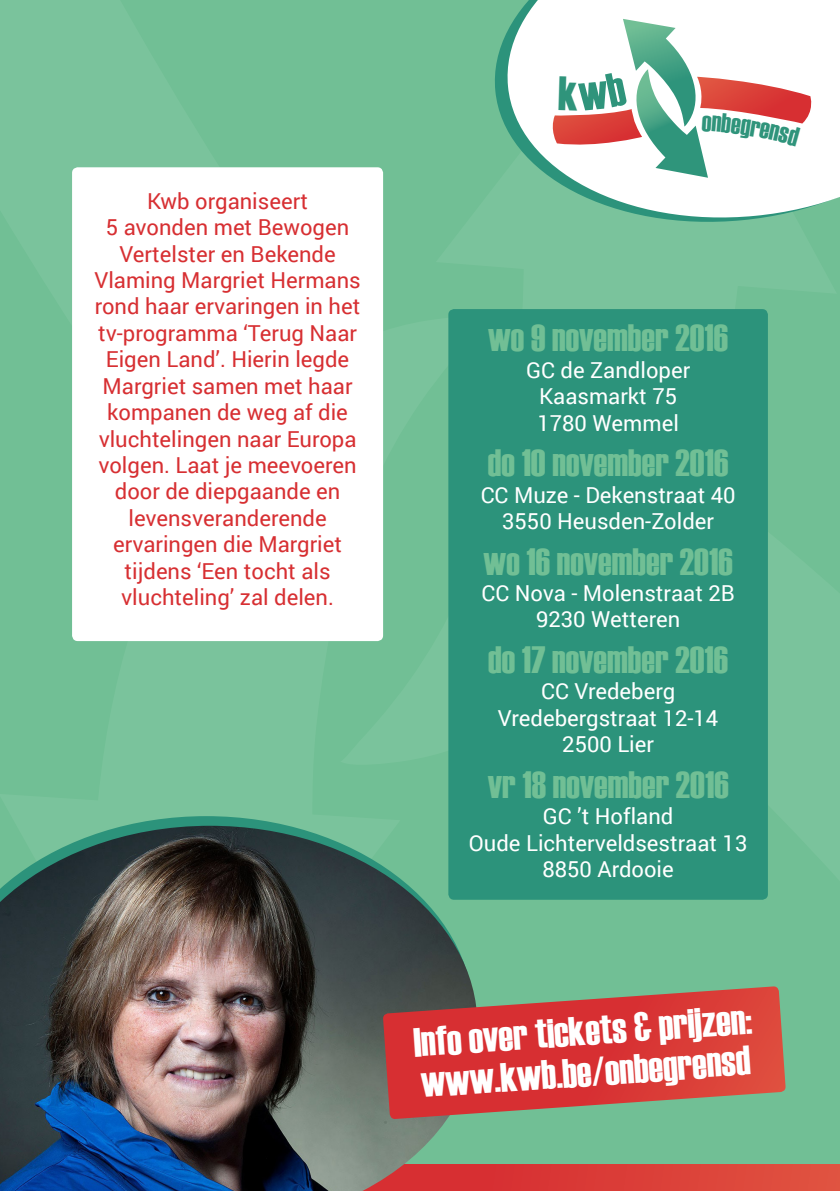
<style>
.page{position:relative;width:840px;height:1191px;background:#fff}
.page>*{position:absolute;margin:0;border:0;box-sizing:border-box;transform-origin:0 0}
.t1{font:40.8px "Haettenschweiler";color:#fff}
.t2{font:38px "Haettenschweiler";color:#71bf95}
.t3{font:22px/26.4px "Roboto";color:#d72f32;text-align:center}
.t4{font:22px "Roboto";color:#fff}
</style>
<div class="page">
<div style="left:0;top:0;width:839px;height:1191px;background:#71bf95"></div>
<svg style="left:129px;top:816px;width:155px;height:9px"></svg>
<div style="left:72px;top:167px;width:311px;height:474px;background:#fff;border-radius:6px"></div>
<svg style="left:477px;top:1164px;width:362px;height:27px;background:#db4038"></svg>
<img style="left:0;top:825px;width:477px;height:366px">
<svg style="left:382px;top:986px;width:403px;height:133px;background:#be4d45"></svg>
<div style="left:448px;top:309px;width:319px;height:590px;background:#2c937b;border-radius:6px"></div>
<svg style="left:499px;top:0;width:340px;height:222px;fill:#fff"></svg>
<svg style="left:549px;top:19px;width:265px;height:159px;background:#dcd6d0"></svg>
<p class="t3" style="left:147px;top:187px;width:162px">Kwb organiseert</p>
<p class="t3" style="left:94px;top:213px;width:268px">5 avonden met Bewogen<br>Vertelster en Bekende<br>Vlaming Margriet Hermans rond haar ervaringen in het tv-programma ‘Terug Naar<br>Eigen Land’. Hierin legde<br>Margriet samen met haar kompanen de weg af die vluchtelingen naar Europa volgen. Laat je meevoeren door de diepgaande en levensveranderende ervaringen die Margriet tijdens ‘Een tocht als vluchteling’ zal delen.</p>
<p class="t2" style="left:488px;top:312px;width:241px">wo 9 november 2016</p>
<p class="t4" style="left:525px;top:354px;width:165px">GC de Zandloper</p>
<p class="t4" style="left:539px;top:381px;width:139px">Kaasmarkt 75</p>
<p class="t4" style="left:537px;top:407px;width:143px">1780 Wemmel</p>
<p class="t2" style="left:487px;top:437px;width:242px">do 10 november 2016</p>
<p class="t4" style="left:480px;top:479px;width:256px">CC Muze - Dekenstraat 40</p>
<p class="t4" style="left:502px;top:505px;width:213px">3550 Heusden-Zolder</p>
<p class="t2" style="left:483px;top:535px;width:250px">wo 16 november 2016</p>
<p class="t4" style="left:481px;top:577px;width:255px">CC Nova - Molenstraat 2B</p>
<p class="t4" style="left:535px;top:604px;width:146px">9230 Wetteren</p>
<p class="t2" style="left:488px;top:634px;width:241px">do 17 november 2016</p>
<p class="t4" style="left:540px;top:676px;width:135px">CC Vredeberg</p>
<p class="t4" style="left:497px;top:702px;width:222px">Vredebergstraat 12-14</p>
<p class="t4" style="left:562px;top:729px;width:93px">2500 Lier</p>
<p class="t2" style="left:487px;top:759px;width:242px">vr 18 november 2016</p>
<p class="t4" style="left:542px;top:801px;width:132px">GC ’t Hofland</p>
<p class="t4" style="left:468px;top:827px;width:280px">Oude Lichterveldsestraat 13</p>
<p class="t4" style="left:542px;top:853px;width:133px">8850 Ardooie</p>
<p class="t1" style="left:411px;top:1015px;width:340px;rotate:-4deg">Info over tickets &amp; prijzen:</p>
<p class="t1" style="left:419px;top:1055px;width:331px;rotate:-4deg">www.kwb.be/onbegrensd</p>
</div>
